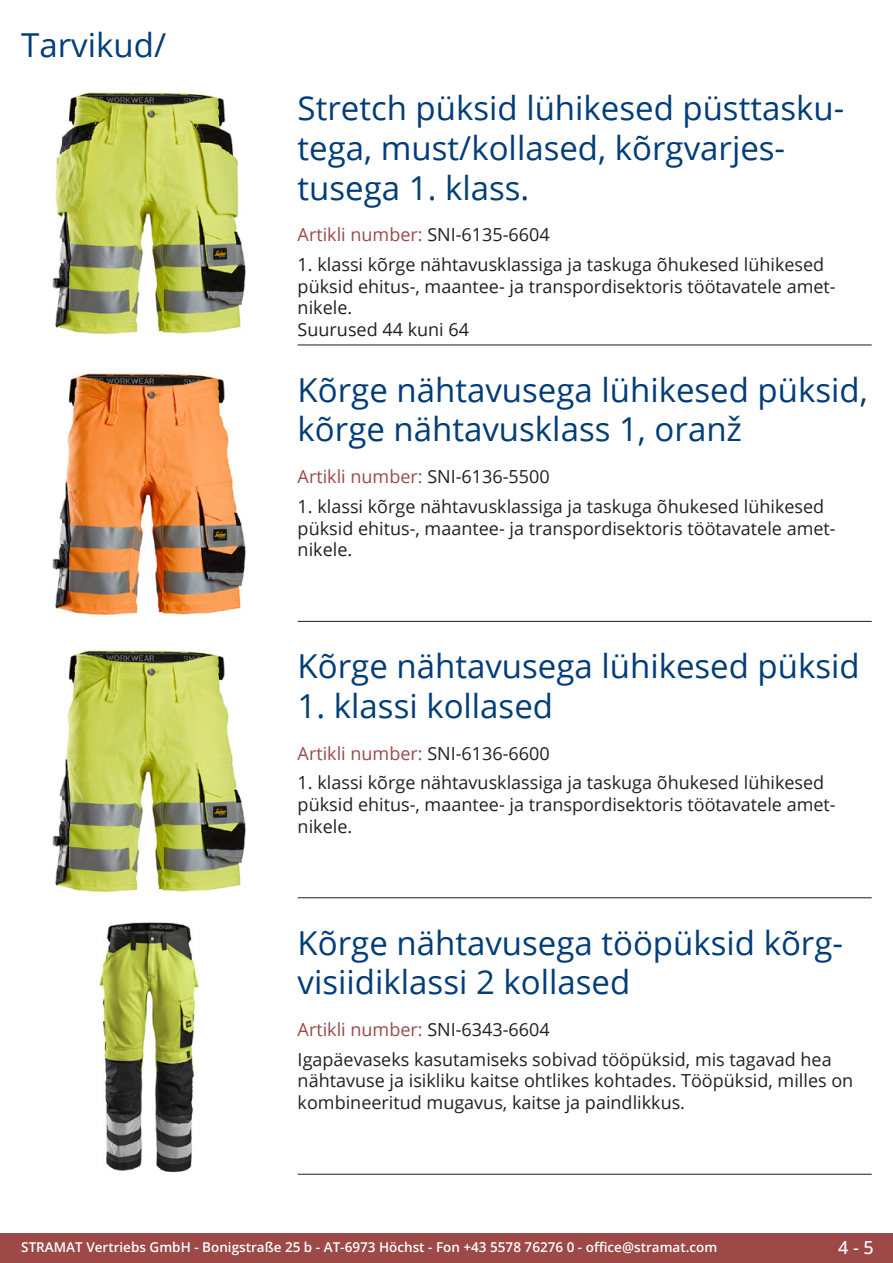
<style>
.page{position:relative;width:893px;height:1263px;background:#fff}
.page>*{position:absolute;margin:0;border:0;box-sizing:border-box;transform-origin:0 0}
.Produkttitel{font:33px/39.6px "Open Sans";color:#003d78}
.RastTitel{font:33px "Open Sans";color:#003d78}
.Beschreibung_Text{font:18px/21.6px "Open Sans";color:#231f20}
.TechDaten_Überschrif{font:18px "Open Sans";color:#9c4948}
.t1{font:500 18px "Open Sans";color:#fff}
.t2{font:600 13.5px "Open Sans";color:#fff}
.s1{color:#231f20}
</style>
<div class="page">
<div style="left:0;top:1233px;width:893px;height:30px;background:#9c4948"></div>
<hr style="left:298px;top:345px;width:574px;height:1px;background:#201d08">
<hr style="left:298px;top:621px;width:574px;height:1px;background:#201d08">
<hr style="left:298px;top:897px;width:574px;height:1px;background:#201d08">
<hr style="left:298px;top:1174px;width:574px;height:1px;background:#201d08">
<img style="left:52px;top:92px;width:194px;height:242px">
<img style="left:52px;top:373px;width:194px;height:242px">
<img style="left:52px;top:650px;width:194px;height:242px">
<img style="left:99px;top:922px;width:100px;height:251px">
<p class="RastTitel" style="left:21px;top:22px;width:146px">Tarvikud/</p>
<p class="Produkttitel" style="left:298px;top:88px;width:545px">Stretch püksid lühikesed püsttasku&shy;tega, must/kollased, kõrgvarjes&shy;tusega 1. klass.</p>
<p class="TechDaten_Überschrif" style="left:298px;top:222px;width:254px">Artikli number: <span class="s1">SNI-6135-6604</span></p>
<p class="Beschreibung_Text" style="left:298px;top:253px;width:538px">1. klassi kõrge nähtavusklassiga ja taskuga õhukesed lühikesed püksid ehitus-, maantee- ja transpordisektoris töötavatele amet&shy;nikele.<br>Suurused 44 kuni 64</p>
<p class="Produkttitel" style="left:298px;top:369px;width:572px">Kõrge nähtavusega lühikesed püksid, kõrge nähtavusklass 1, oranž</p>
<p class="TechDaten_Überschrif" style="left:298px;top:464px;width:254px">Artikli number: <span class="s1">SNI-6136-5500</span></p>
<p class="Beschreibung_Text" style="left:298px;top:495px;width:538px">1. klassi kõrge nähtavusklassiga ja taskuga õhukesed lühikesed püksid ehitus-, maantee- ja transpordisektoris töötavatele amet&shy;nikele.</p>
<p class="Produkttitel" style="left:298px;top:646px;width:564px">Kõrge nähtavusega lühikesed püksid</p>
<p class="Produkttitel" style="left:298px;top:685px;width:257px">1. klassi kollased</p>
<p class="TechDaten_Überschrif" style="left:298px;top:741px;width:254px">Artikli number: <span class="s1">SNI-6136-6600</span></p>
<p class="Beschreibung_Text" style="left:298px;top:771px;width:538px">1. klassi kõrge nähtavusklassiga ja taskuga õhukesed lühikesed püksid ehitus-, maantee- ja transpordisektoris töötavatele amet&shy;nikele.</p>
<p class="Produkttitel" style="left:298px;top:922px;width:544px">Kõrge nähtavusega tööpüksid kõrg&shy;visiidiklassi 2 kollased</p>
<p class="TechDaten_Überschrif" style="left:298px;top:1017px;width:254px">Artikli number: <span class="s1">SNI-6343-6604</span></p>
<p class="Beschreibung_Text" style="left:298px;top:1048px;width:557px">Igapäevaseks kasutamiseks sobivad tööpüksid, mis tagavad hea nähtavuse ja isikliku kaitse ohtlikes kohtades. Tööpüksid, milles on kombineeritud mugavus, kaitse ja paindlikkus.</p>
<p class="t2" style="left:21px;top:1238px;width:698px">STRAMAT Vertriebs GmbH - Bonigstraße 25 b - AT-6973 Höchst - Fon +43 5578 76276 0 - office@stramat.com</p>
<p class="t1" style="left:838px;top:1234px;width:37px">4 - 5</p>
</div>
